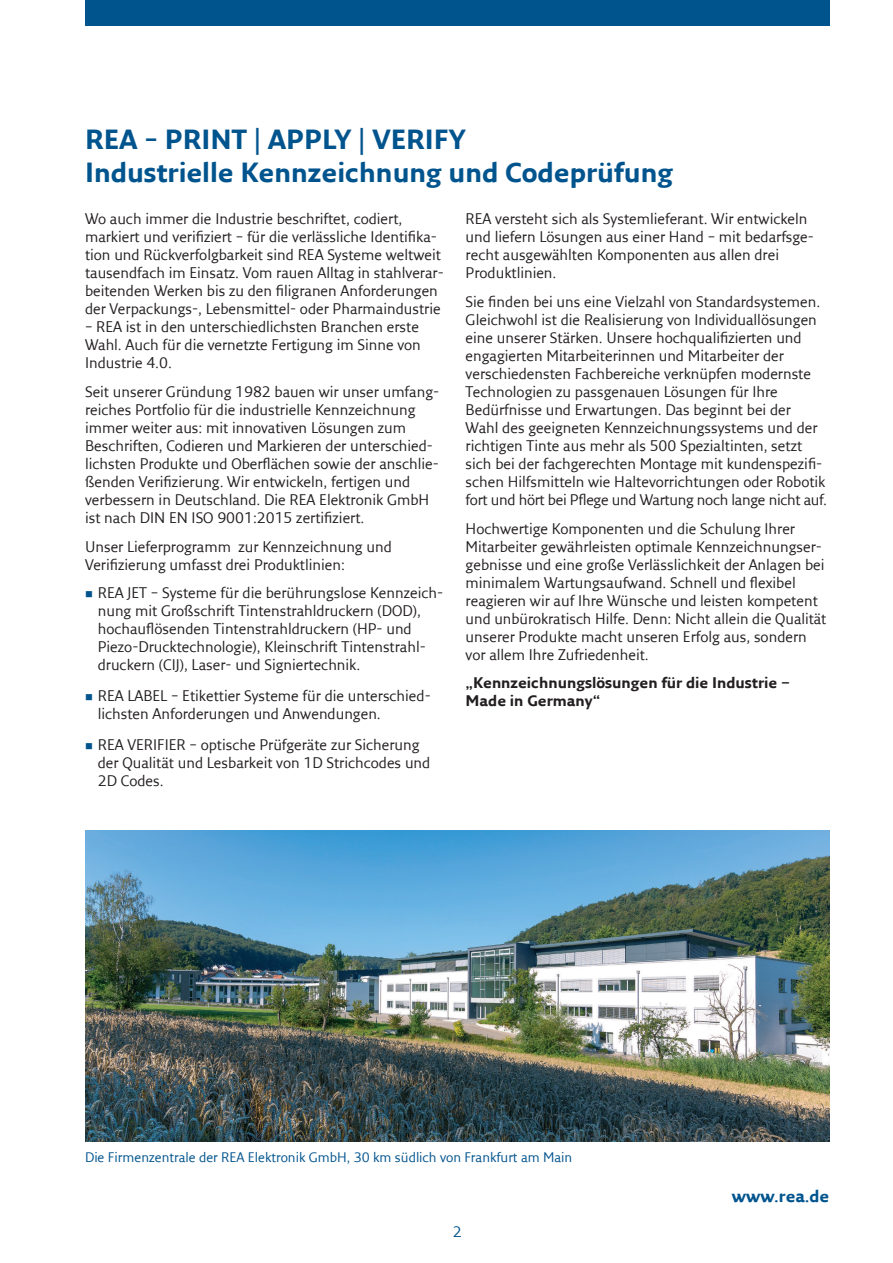
<style>
.page{position:relative;width:893px;height:1263px;background:#fff}
.page>*{position:absolute;margin:0;border:0;box-sizing:border-box;transform-origin:0 0}
.t1{font:700 27px/33px "Fresco Sans LF";color:#00548e}
.t2{font:700 16.5px "Fresco Sans LF";color:#00548e}
.t3{font:15px/18px "Fresco Sans LF";color:#231f20}
.t4{font:700 15px/18px "Fresco Sans LF";color:#231f20}
.t5{font:15px "Fresco Sans LF";color:#00548e}
.t6{font:13.5px "Fresco Sans LF";color:#00548e}
.s1{color:#00548e}
</style>
<div class="page">
<img style="left:85px;top:830px;width:744px;height:312px">
<div style="left:85px;top:0;width:744px;height:26px;background:#00548e"></div>
<h1 class="t1" style="left:85px;top:122px;width:590px">REA – PRINT | APPLY | VERIFY<br>Industrielle Kennzeichnung und Codeprüfung</h1>
<p class="t3" style="left:85px;top:210px;width:360px">Wo auch immer die Industrie beschriftet, codiert, markiert und verifiziert – für die verlässliche Identifika&shy;tion und Rückverfolgbarkeit sind REA Systeme weltweit tausendfach im Einsatz. Vom rauen Alltag in stahlverar&shy;beitenden Werken bis zu den filigranen Anforderungen der Verpackungs-, Lebensmittel- oder Pharmaindustrie</p>
<p class="t3" style="left:85px;top:318px;width:337px">– REA ist in den unterschiedlichsten Branchen erste<br>Wahl. Auch für die vernetzte Fertigung im Sinne von<br>Industrie 4.0.</p>
<p class="t3" style="left:85px;top:382px;width:356px">Seit unserer Gründung 1982 bauen wir unser umfang&shy;reiches Portfolio für die industrielle Kennzeichnung immer weiter aus: mit innovativen Lösungen zum Beschriften, Codieren und Markieren der unterschied&shy;lichsten Produkte und Oberflächen sowie der anschlie&shy;ßenden Verifizierung. Wir entwickeln, fertigen und verbessern in Deutschland. Die REA Elektronik GmbH ist nach DIN EN ISO 9001:2015 zertifiziert.</p>
<p class="t3" style="left:85px;top:537px;width:308px">Unser Lieferprogramm zur Kennzeichnung und<br>Verifizierung umfasst drei Produktlinien:</p>
<p class="t3" style="left:98px;top:584px;width:347px;text-indent:-13px"><span class="s1">■</span> REA JET – Systeme für die berührungslose Kennzeich&shy;nung mit Großschrift Tintenstrahldruckern (DOD), hochauflösenden Tintenstrahldruckern (HP- und Piezo-Drucktechnologie), Kleinschrift Tintenstrahl&shy;druckern (CIJ), Laser- und Signiertechnik.</p>
<p class="t3" style="left:98px;top:686px;width:334px;text-indent:-13px"><span class="s1">■</span> REA LABEL – Etikettier Systeme für die unterschied&shy;lichsten Anforderungen und Anwendungen.</p>
<p class="t3" style="left:98px;top:735px;width:334px;text-indent:-13px"><span class="s1">■</span> REA VERIFIER – optische Prüfgeräte zur Sicherung der Qualität und Lesbarkeit von 1D Strichcodes und<br>2D Codes.</p>
<p class="t3" style="left:466px;top:210px;width:350px">REA versteht sich als Systemlieferant. Wir entwickeln und liefern Lösungen aus einer Hand – mit bedarfsge&shy;recht ausgewählten Komponenten aus allen drei Produktlinien.</p>
<p class="t3" style="left:466px;top:292px;width:363px">Sie finden bei uns eine Vielzahl von Standardsystemen.<br>Gleichwohl ist die Realisierung von Individuallösungen eine unserer Stärken. Unsere hochqualifizierten und engagierten Mitarbeiterinnen und Mitarbeiter der verschiedensten Fachbereiche verknüpfen modernste Technologien zu passgenauen Lösungen für Ihre Bedürfnisse und Erwartungen. Das beginnt bei der Wahl des geeigneten Kennzeichnungssystems und der richtigen Tinte aus mehr als 500 Spezialtinten, setzt sich bei der fachgerechten Montage mit kundenspezifi&shy;schen Hilfsmitteln wie Haltevorrichtungen oder Robotik fort und hört bei Pflege und Wartung noch lange nicht auf.</p>
<p class="t3" style="left:466px;top:519px;width:362px">Hochwertige Komponenten und die Schulung Ihrer Mitarbeiter gewährleisten optimale Kennzeichnungser&shy;gebnisse und eine große Verlässlichkeit der Anlagen bei minimalem Wartungsaufwand. Schnell und flexibel reagieren wir auf Ihre Wünsche und leisten kompetent und unbürokratisch Hilfe. Denn: Nicht allein die Qualität unserer Produkte macht unseren Erfolg aus, sondern vor allem Ihre Zufriedenheit.</p>
<p class="t4" style="left:466px;top:674px;width:326px">„Kennzeichnungslösungen für die Industrie −<br>Made in Germany“</p>
<p class="t6" style="left:85px;top:1149px;width:489px">Die Firmenzentrale der REA Elektronik GmbH, 30 km südlich von Frankfurt am Main</p>
<p class="t5" style="left:453px;top:1222px;width:10px">2</p>
<p class="t2" style="left:732px;top:1186px;width:99px">www.rea.de</p>
</div>
